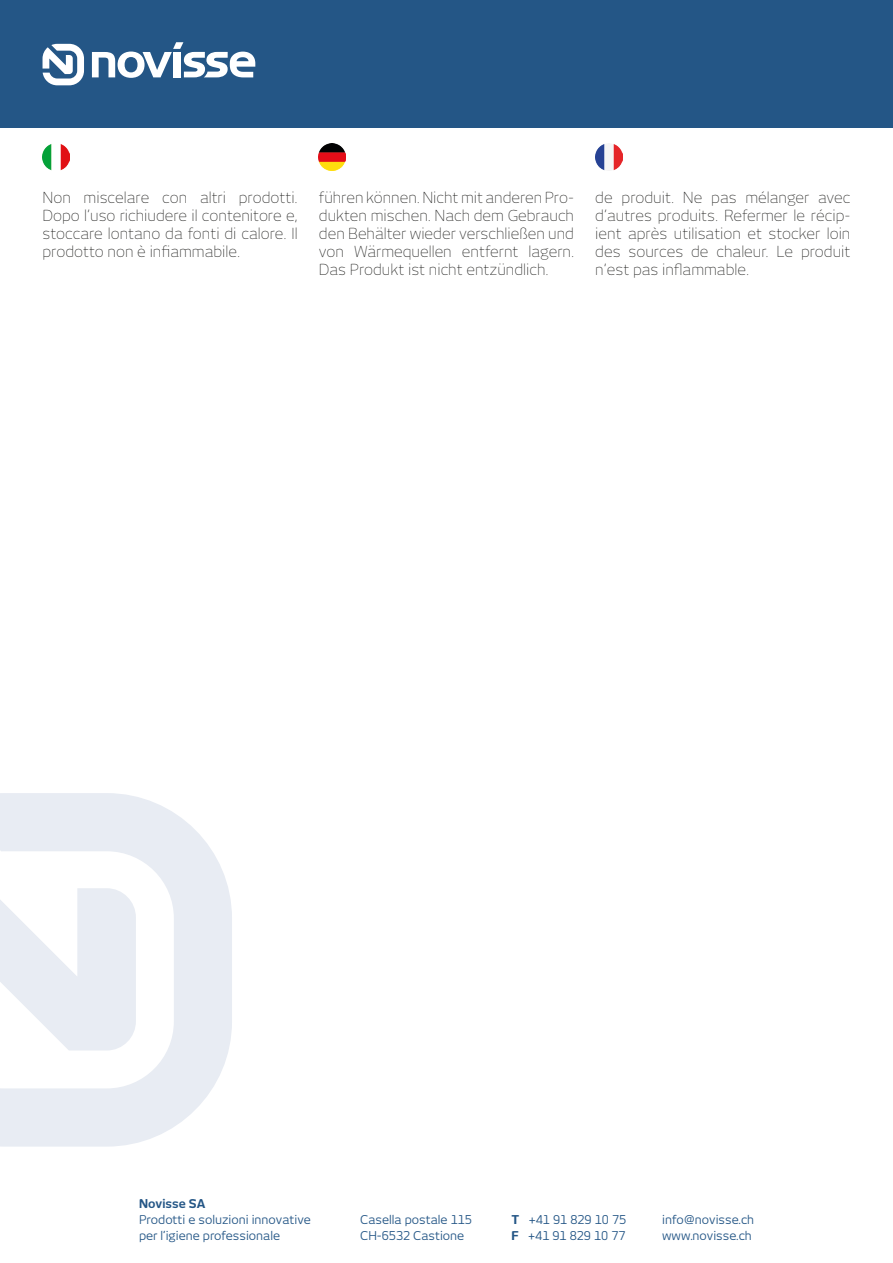
<style>
.page{position:relative;width:893px;height:1263px;background:#fff}
.page>*{position:absolute;margin:0;border:0;box-sizing:border-box;transform-origin:0 0}
.t1{font:15px/18px "New June Fine";color:#1d1d1b;text-align:justify}
.t2{font:12px/15.1px "New June";color:#245686}
.t3{font:700 12px "New June";color:#245686}
.s1{font-weight:700}
</style>
<div class="page">
<div style="left:0;top:0;width:893px;height:128px;background:#245686"></div>
<img style="left:43px;top:144px;width:26px;height:26px">
<img style="left:595px;top:144px;width:27px;height:26px">
<img style="left:319px;top:143px;width:27px;height:27px">
<svg style="left:92px;top:42px;width:163px;height:36px"></svg>
<svg style="left:43px;top:44px;width:41px;height:41px"></svg>
<svg style="left:0;top:793px;width:232px;height:353px;fill:#e8ecf3"></svg>
<p class="t1" style="left:43px;top:188px;width:257px">Non miscelare con altri prodotti.<br>Dopo l’uso richiudere il contenitore e, stoccare lontano da fonti di calore. Il prodotto non è infiammabile.</p>
<p class="t1" style="left:319px;top:188px;width:257px">führen können. Nicht mit anderen Pro&shy;dukten mischen. Nach dem Gebrauch den Behälter wieder verschließen und von Wärmequellen entfernt lagern.<br>Das Produkt ist nicht entzündlich.</p>
<p class="t1" style="left:595px;top:188px;width:257px">de produit. Ne pas mélanger avec d’autres produits. Refermer le récip&shy;ient après utilisation et stocker loin des sources de chaleur. Le produit n’est pas inflammable.</p>
<p class="t3" style="left:139px;top:1197px;width:68px">Novisse SA</p>
<p class="t2" style="left:139px;top:1212px;width:173px">Prodotti e soluzioni innovative per l’igiene professionale</p>
<p class="t2" style="left:360px;top:1212px;width:113px">Casella postale 115<br>CH-6532 Castione</p>
<p class="t2" style="left:512px;top:1212px;width:116px"><span class="s1">T</span> +41 91 829 10 75<br><span class="s1">F</span> +41 91 829 10 77</p>
<p class="t2" style="left:662px;top:1212px;width:93px">info@novisse.ch www.novisse.ch</p>
</div>
